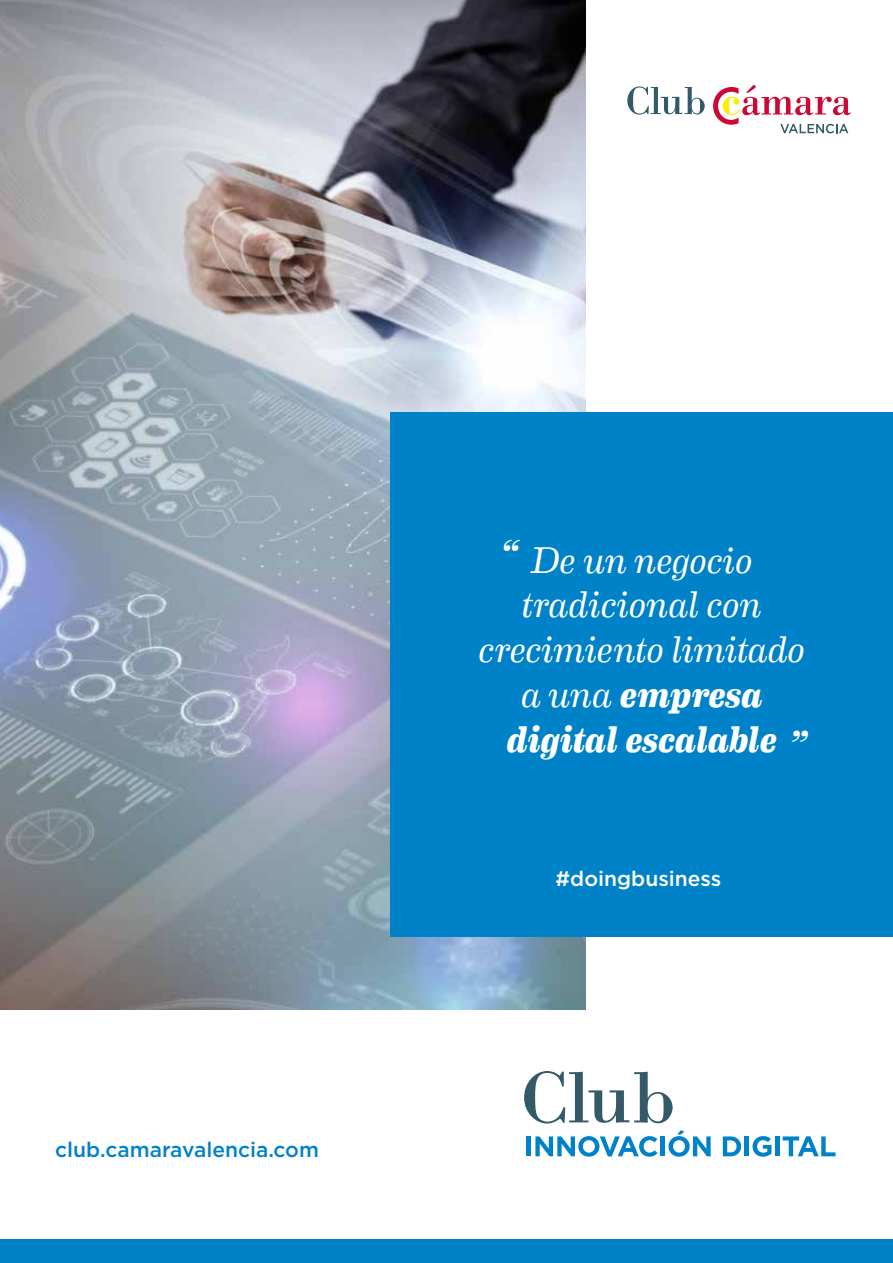
<style>
.page{position:relative;width:893px;height:1263px;background:#fff}
.page>*{position:absolute;margin:0;border:0;box-sizing:border-box;transform-origin:0 0}
.t1{font:italic 700 41.85px "Eames Century Modern";color:#fff}
.t2{font:italic 37.35px/44.8px "Eames Century Modern";letter-spacing:-.005em;color:#fff;text-align:center}
.t3{font:500 21px "Gotham";color:#0082c9}
.t4{font:500 21px "Gotham";color:#fff}
.s1{font-weight:700}
</style>
<div class="page">
<img style="left:0;top:0;width:585px;height:1010px">
<div style="left:390px;top:412px;width:503px;height:525px;background:#0082c9"></div>
<div style="left:0;top:1239px;width:893px;height:24px;background:#0082c9"></div>
<svg style="left:627px;top:86px;width:78px;height:29px"></svg>
<svg style="left:713px;top:85px;width:138px;height:48px"></svg>
<svg style="left:524px;top:1071px;width:149px;height:52px"></svg>
<hr style="left:527px;top:1136px;width:4px;height:20px;background:#0082c9">
<svg style="left:535px;top:1136px;width:122px;height:21px"></svg>
<hr style="left:661px;top:1136px;width:4px;height:20px;background:#0082c9">
<svg style="left:668px;top:1130px;width:43px;height:27px"></svg>
<svg style="left:723px;top:1136px;width:18px;height:20px"></svg>
<hr style="left:745px;top:1136px;width:4px;height:20px;background:#0082c9">
<svg style="left:752px;top:1136px;width:19px;height:21px"></svg>
<div style="left:775px;top:1136px;width:5px;height:20px;background:#0082c9"></div>
<svg style="left:783px;top:1136px;width:53px;height:20px"></svg>
<p class="t3" style="left:55px;top:1135px;width:265px">club.camaravalencia.com</p>
<p class="t1" style="left:501px;top:523px;width:20px">“</p>
<p class="t2" style="left:478px;top:535px;width:328px">De un negocio tradicional con crecimiento limitado a una <span class="s1">empresa digital escalable</span></p>
<p class="t1" style="left:789px;top:713px;width:20px">”</p>
<p class="t4" style="left:555px;top:865px;width:167px">#doingbusiness</p>
</div>
